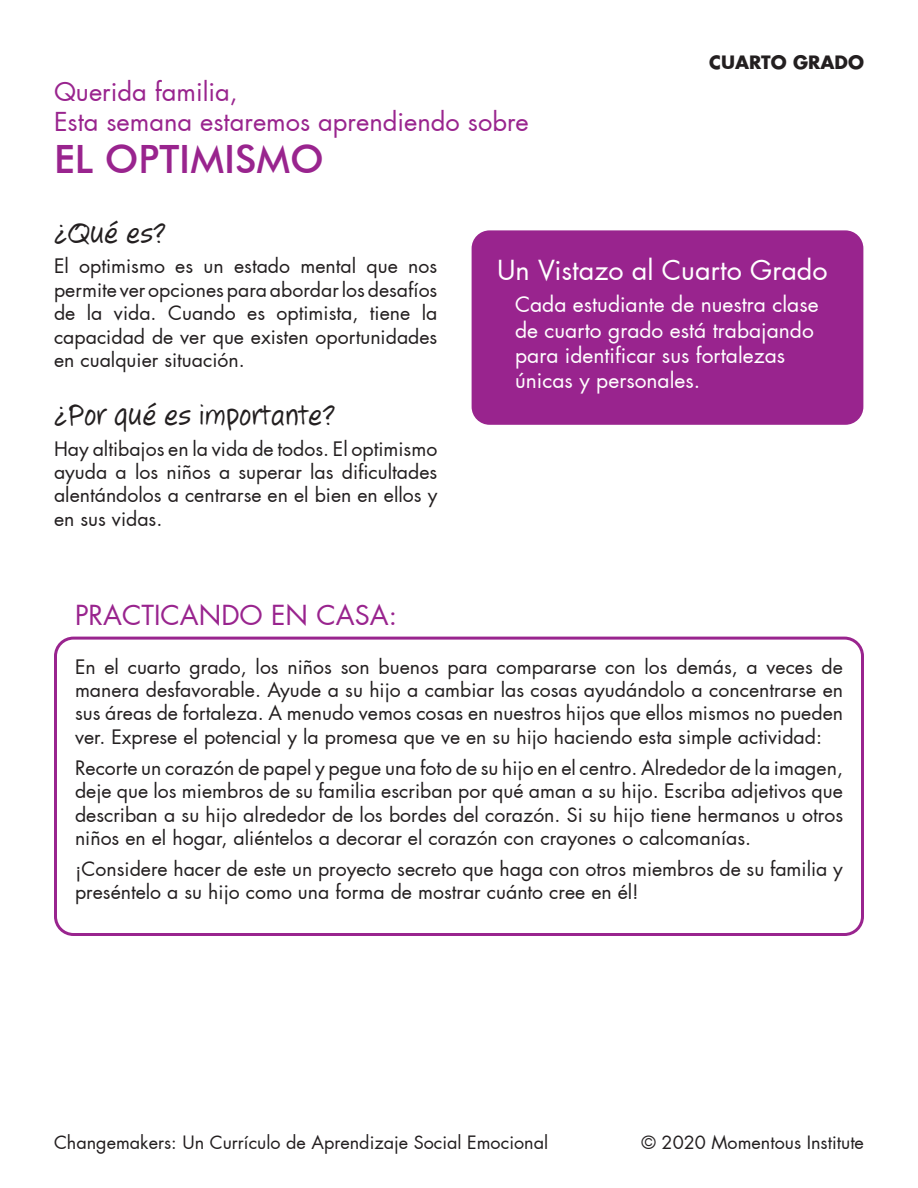
<style>
.page{position:relative;width:918px;height:1188px;background:#fff}
.page>*{position:absolute;margin:0;border:0;box-sizing:border-box;transform-origin:0 0}
.t1{font:500 39px "Futura BT";color:#99248e}
.t2{font:30px "Jotting";color:#231f20}
.t3{font:27px "Futura";color:#fff}
.t4{font:27px "Futura";color:#99248e}
.t5{font:25.5px "Futura";color:#99248e}
.t6{font:21px/25.2px "Futura";color:#fff}
.t7{font:19.5px/23.4px "Futura";color:#231f20;text-align:justify}
.t8{font:18px "Futura";color:#231f20}
.t9{font:700 18px "Futura";color:#231f20}
</style>
<div class="page">
<div style="left:472px;top:230px;width:391px;height:195px;background:#99248e;border-radius:18px"></div>
<div style="left:54px;top:637px;width:810px;height:299px;border:3px solid #99248e;border-radius:18px"></div>
<p class="t5" style="left:54px;top:75px;width:185px">Querida familia,</p>
<p class="t5" style="left:54px;top:106px;width:476px">Esta semana estaremos aprendiendo sobre</p>
<p class="t1" style="left:54px;top:135px;width:271px">EL OPTIMISMO</p>
<p class="t9" style="left:709px;top:50px;width:156px">CUARTO GRADO</p>
<p class="t2" style="left:54px;top:215px;width:114px">¿Qué es?</p>
<p class="t7" style="left:54px;top:255px;width:385px">El optimismo es un estado mental que nos permite ver opciones para abordar los desafíos de la vida. Cuando es optimista, tiene la capacidad de ver que existen oportunidades en cualquier situación.</p>
<p class="t2" style="left:54px;top:397px;width:283px">¿Por qué es importante?</p>
<p class="t7" style="left:54px;top:437px;width:385px">Hay altibajos en la vida de todos. El optimismo ayuda a los niños a superar las dificultades alentándolos a centrarse en el bien en ellos y en sus vidas.</p>
<p class="t4" style="left:75px;top:598px;width:324px">PRACTICANDO EN CASA:</p>
<p class="t3" style="left:497px;top:253px;width:332px">Un Vistazo al Cuarto Grado</p>
<p class="t6" style="left:515px;top:292px;width:305px">Cada estudiante de nuestra clase de cuarto grado está trabajando para identificar sus fortalezas únicas y personales.</p>
<p class="t7" style="left:75px;top:655px;width:770px">En el cuarto grado, los niños son buenos para compararse con los demás, a veces de manera desfavorable. Ayude a su hijo a cambiar las cosas ayudándolo a concentrarse en sus áreas de fortaleza. A menudo vemos cosas en nuestros hijos que ellos mismos no pueden ver. Exprese el potencial y la promesa que ve en su hijo haciendo esta simple actividad:</p>
<p class="t7" style="left:75px;top:756px;width:770px">Recorte un corazón de papel y pegue una foto de su hijo en el centro. Alrededor de la imagen, deje que los miembros de su familia escriban por qué aman a su hijo. Escriba adjetivos que describan a su hijo alrededor de los bordes del corazón. Si su hijo tiene hermanos u otros niños en el hogar, aliéntelos a decorar el corazón con crayones o calcomanías.</p>
<p class="t7" style="left:75px;top:857px;width:769px">¡Considere hacer de este un proyecto secreto que haga con otros miembros de su familia y preséntelo a su hijo como una forma de mostrar cuánto cree en él!</p>
<p class="t8" style="left:54px;top:1131px;width:496px">Changemakers: Un Currículo de Aprendizaje Social Emocional</p>
<p class="t8" style="left:642px;top:1131px;width:224px">© 2020 Momentous Institute</p>
</div>
